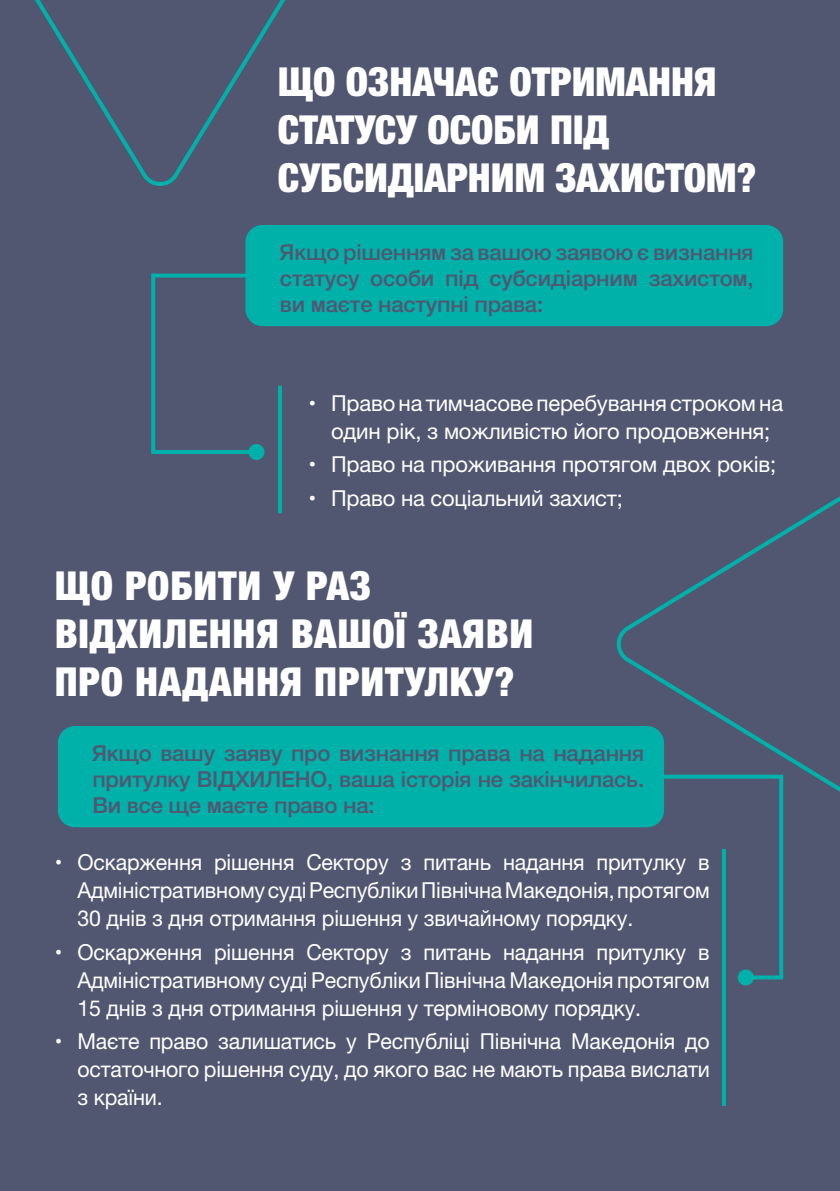
<style>
.page{position:relative;width:840px;height:1191px;background:#fff}
.page>*{position:absolute;margin:0;border:0;box-sizing:border-box;transform-origin:0 0}
.t1{font:900 condensed 40px/48px "Helvetica Neue";color:#fff}
.t2{font:900 condensed 40px/48px "Helvetica Neue";letter-spacing:.02em;color:#fff}
.t3{font:22px/28px "Helvetica Neue";letter-spacing:-.01em;color:#fff;text-align:justify}
.t4{font:500 22px/26px "Helvetica Neue";letter-spacing:-.01em;color:#525771;text-align:justify}
</style>
<div class="page">
<div style="left:0;top:0;width:839px;height:1191px;background:#525771"></div>
<svg style="left:155px;top:273px;width:90px;height:4px"></svg>
<hr style="left:151px;top:450px;width:105px;height:4px;background:#00b1aa">
<div style="left:248px;top:444px;width:16px;height:16px;background:#00b1aa;border-radius:50%"></div>
<svg style="left:753px;top:975px;width:29px;height:4px"></svg>
<div style="left:737px;top:969px;width:16px;height:16px;background:#00b1aa;border-radius:50%"></div>
<svg style="left:151px;top:273px;width:4px;height:177px"></svg>
<svg style="left:778px;top:811px;width:4px;height:166px"></svg>
<div style="left:245px;top:225px;width:537px;height:101px;background:#00b1aa;border-radius:17px"></div>
<div style="left:58px;top:726px;width:605px;height:101px;background:#00b1aa;border-radius:17px"></div>
<hr style="left:278px;top:386px;width:4px;height:127px;background:#00b1aa">
<svg style="left:722px;top:849px;width:3px;height:257px"></svg>
<svg style="left:35px;top:0;width:250px;height:186px"></svg>
<svg style="left:616px;top:497px;width:223px;height:314px"></svg>
<h1 class="t1" style="left:278px;top:55px;width:479px">ЩО ОЗНАЧАЄ ОТРИМАННЯ<br>СТАТУСУ ОСОБИ ПІД<br>СУБСИДІАРНИМ ЗАХИСТОМ?</h1>
<p class="t4" style="left:280px;top:238px;width:475px">Якщо рішенням за вашою заявою є визнання статусу особи під субсидіарним захистом, ви маєте наступні права:</p>
<p class="t3" style="left:308px;top:390px;width:476px;text-align:center">• Право на тимчасове перебування строком на один рік, з можливістю його продовження;</p>
<p class="t3" style="left:308px;top:452px;width:469px">• Право на проживання протягом двох років;</p>
<p class="t3" style="left:308px;top:485px;width:316px">• Право на соціальний захист;</p>
<h1 class="t2" style="left:55px;top:559px;width:480px">ЩО РОБИТИ У РАЗ<br>ВІДХИЛЕННЯ ВАШОЇ ЗАЯВИ<br>ПРО НАДАННЯ ПРИТУЛКУ?</h1>
<p class="t4" style="left:92px;top:739px;width:553px">Якщо вашу заяву про визнання права на надання притулку ВІДХИЛЕНО, ваша історія не закінчилась.<br>Ви все ще маєте право на:</p>
<p class="t3" style="left:77px;top:849px;width:633px;text-indent:-23px">• Оскарження рішення Сектору з питань надання притулку в Адміністративному суді Республіки Північна Македонія, протягом 30 днів з дня отримання рішення у звичайному порядку.</p>
<p class="t3" style="left:77px;top:939px;width:633px;text-indent:-23px">• Оскарження рішення Сектору з питань надання притулку в Адміністративному суді Республіки Північна Македонія протягом 15 днів з дня отримання рішення у терміновому порядку.</p>
<p class="t3" style="left:77px;top:1028px;width:633px;text-indent:-23px">• Маєте право залишатись у Республіці Північна Македонія до остаточного рішення суду, до якого вас не мають права вислати з країни.</p>
</div>
